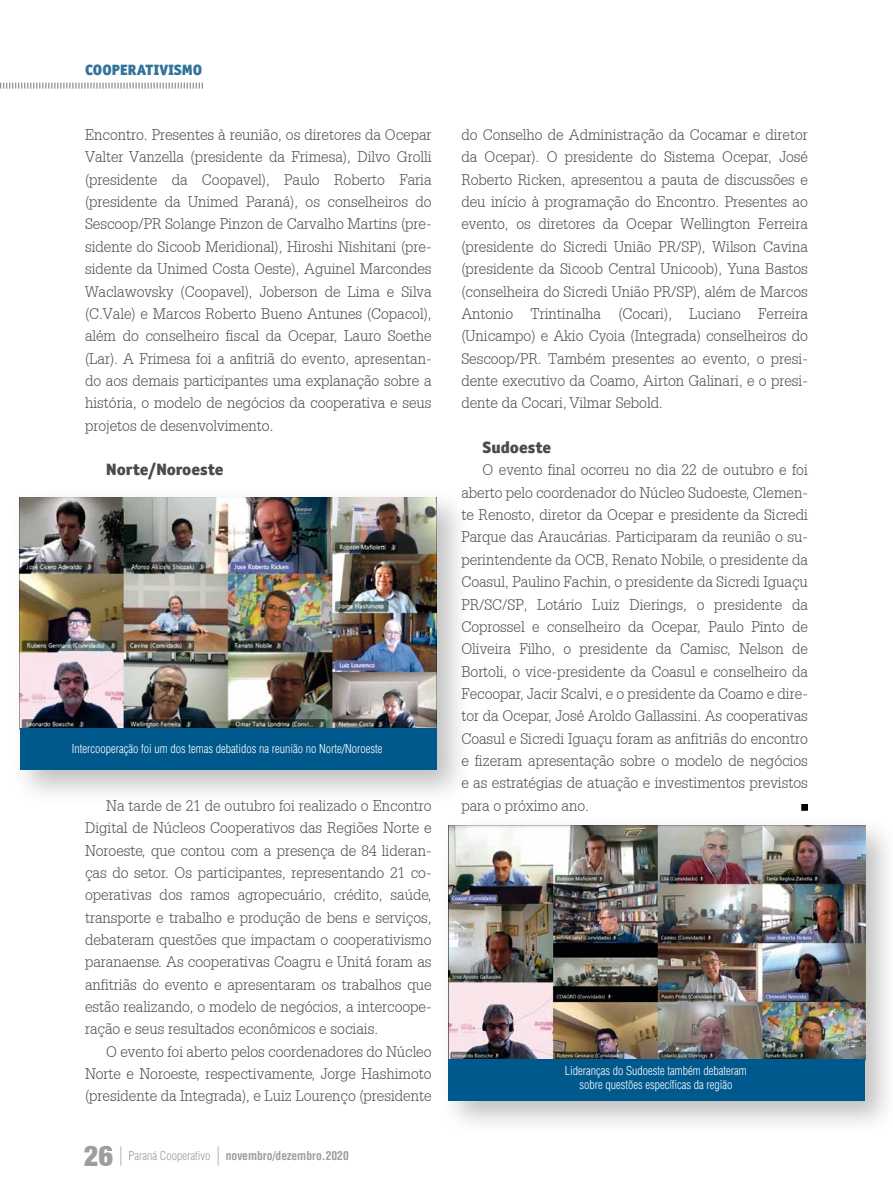
<style>
.page{position:relative;width:893px;height:1191px;background:#fff}
.page>*{position:absolute;margin:0;border:0;box-sizing:border-box;transform-origin:0 0}
.t1{font:30px "Sans Black Cond";color:#9c9e9f}
.t2{font:900 16.5px "Officina Sans ITC Std";color:#4b4b4d}
.t3{font:300 15px/22.4px "Installation Light S Si";color:#4b4b4d;text-align:justify}
.t4{font:900 15px "Officina Sans ITC Std";color:#32739a}
.t5{font:300 condensed 12px/13.5px "Helvetica";color:#fff;text-align:center}
.t6{font:700 condensed 12px "Helvetica";color:#9c9e9f}
.t7{font:300 condensed 12px "Helvetica";color:#9c9e9f}
</style>
<div class="page">
<svg style="left:120px;top:1146px;width:1px;height:19px"></svg>
<svg style="left:218px;top:1146px;width:1px;height:19px"></svg>
<div style="left:438px;top:815px;width:455px;height:320px;background:#000;opacity:.25"></div>
<img style="left:449px;top:825px;width:416px;height:234px">
<div style="left:449px;top:1059px;width:416px;height:41px;background:#00598c"></div>
<svg style="left:0;top:83px;width:203px;height:6px"></svg>
<div style="left:10px;top:487px;width:462px;height:318px;background:#000;opacity:.25"></div>
<img style="left:20px;top:497px;width:416px;height:231px">
<div style="left:20px;top:728px;width:416px;height:42px;background:#00598c"></div>
<div style="left:801px;top:804px;width:7px;height:6px;border:1px solid #000"></div>
<p class="t4" style="left:85px;top:60px;width:119px">COOPERATIVISMO</p>
<p class="t3" style="left:85px;top:123px;width:348px">Encontro. Presentes à reunião, os diretores da Ocepar Valter Vanzella (presidente da Frimesa), Dilvo Grolli (presidente da Coopavel), Paulo Roberto Faria (presidente da Unimed Paraná), os conselheiros do Sescoop/PR Solange Pinzon de Carvalho Martins (pre&shy;sidente do Sicoob Meridional), Hiroshi Nishitani (pre&shy;sidente da Unimed Costa Oeste), Aguinel Marcondes Waclawovsky (Coopavel), Joberson de Lima e Silva (C.Vale) e Marcos Roberto Bueno Antunes (Copacol), além do conselheiro fiscal da Ocepar, Lauro Soethe (Lar). A Frimesa foi a anfitriã do evento, apresentan&shy;do aos demais participantes uma explanação sobre a história, o modelo de negócios da cooperativa e seus projetos de desenvolvimento.</p>
<p class="t2" style="left:106px;top:459px;width:119px">Norte/Noroeste</p>
<p class="t5" style="left:72px;top:741px;width:312px">Intercooperação foi um dos temas debatidos na reunião no Norte/Noroeste</p>
<p class="t3" style="left:85px;top:794px;width:348px;text-indent:21px">Na tarde de 21 de outubro foi realizado o Encontro Digital de Núcleos Cooperativos das Regiões Norte e Noroeste, que contou com a presença de 84 lideran&shy;ças do setor. Os participantes, representando 21 co&shy;operativas dos ramos agropecuário, crédito, saúde, transporte e trabalho e produção de bens e serviços, debateram questões que impactam o cooperativismo paranaense. As cooperativas Coagru e Unitá foram as anfitriãs do evento e apresentaram os trabalhos que estão realizando, o modelo de negócios, a intercoope&shy;ração e seus resultados econômicos e sociais.</p>
<p class="t3" style="left:85px;top:1040px;width:348px;text-indent:21px">O evento foi aberto pelos coordenadores do Núcleo Norte e Noroeste, respectivamente, Jorge Hashimoto (presidente da Integrada), e Luiz Lourenço (presidente</p>
<h1 class="t1" style="left:84px;top:1137px;width:31px">26</h1>
<p class="t7" style="left:128px;top:1148px;width:83px">Paraná Cooperativo</p>
<p class="t6" style="left:226px;top:1148px;width:124px">novembro/dezembro.2020</p>
<p class="t3" style="left:461px;top:123px;width:348px">do Conselho de Administração da Cocamar e diretor da Ocepar). O presidente do Sistema Ocepar, José Roberto Ricken, apresentou a pauta de discussões e deu início à programação do Encontro. Presentes ao evento, os diretores da Ocepar Wellington Ferreira (presidente do Sicredi União PR/SP), Wilson Cavina (presidente da Sicoob Central Unicoob), Yuna Bastos (conselheira do Sicredi União PR/SP), além de Marcos Antonio Trintinalha (Cocari), Luciano Ferreira (Unicampo) e Akio Cyoia (Integrada) conselheiros do Sescoop/PR. Também presentes ao evento, o presi&shy;dente executivo da Coamo, Airton Galinari, e o presi&shy;dente da Cocari, Vilmar Sebold.</p>
<p class="t2" style="left:483px;top:436px;width:70px">Sudoeste</p>
<p class="t3" style="left:461px;top:459px;width:348px;text-indent:21px">O evento final ocorreu no dia 22 de outubro e foi aberto pelo coordenador do Núcleo Sudoeste, Clemen&shy;te Renosto, diretor da Ocepar e presidente da Sicredi Parque das Araucárias. Participaram da reunião o su&shy;perintendente da OCB, Renato Nobile, o presidente da Coasul, Paulino Fachin, o presidente da Sicredi Iguaçu PR/SC/SP, Lotário Luiz Dierings, o presidente da Coprossel e conselheiro da Ocepar, Paulo Pinto de Oliveira Filho, o presidente da Camisc, Nelson de Bortoli, o vice-presidente da Coasul e conselheiro da Fecoopar, Jacir Scalvi, e o presidente da Coamo e dire&shy;tor da Ocepar, José Aroldo Gallassini. As cooperativas Coasul e Sicredi Iguaçu foram as anfitriãs do encontro e fizeram apresentação sobre o modelo de negócios e as estratégias de atuação e investimentos previstos para o próximo ano.</p>
<p class="t5" style="left:565px;top:1064px;width:183px">Lideranças do Sudoeste também debateram sobre questões específicas da região</p>
</div>
